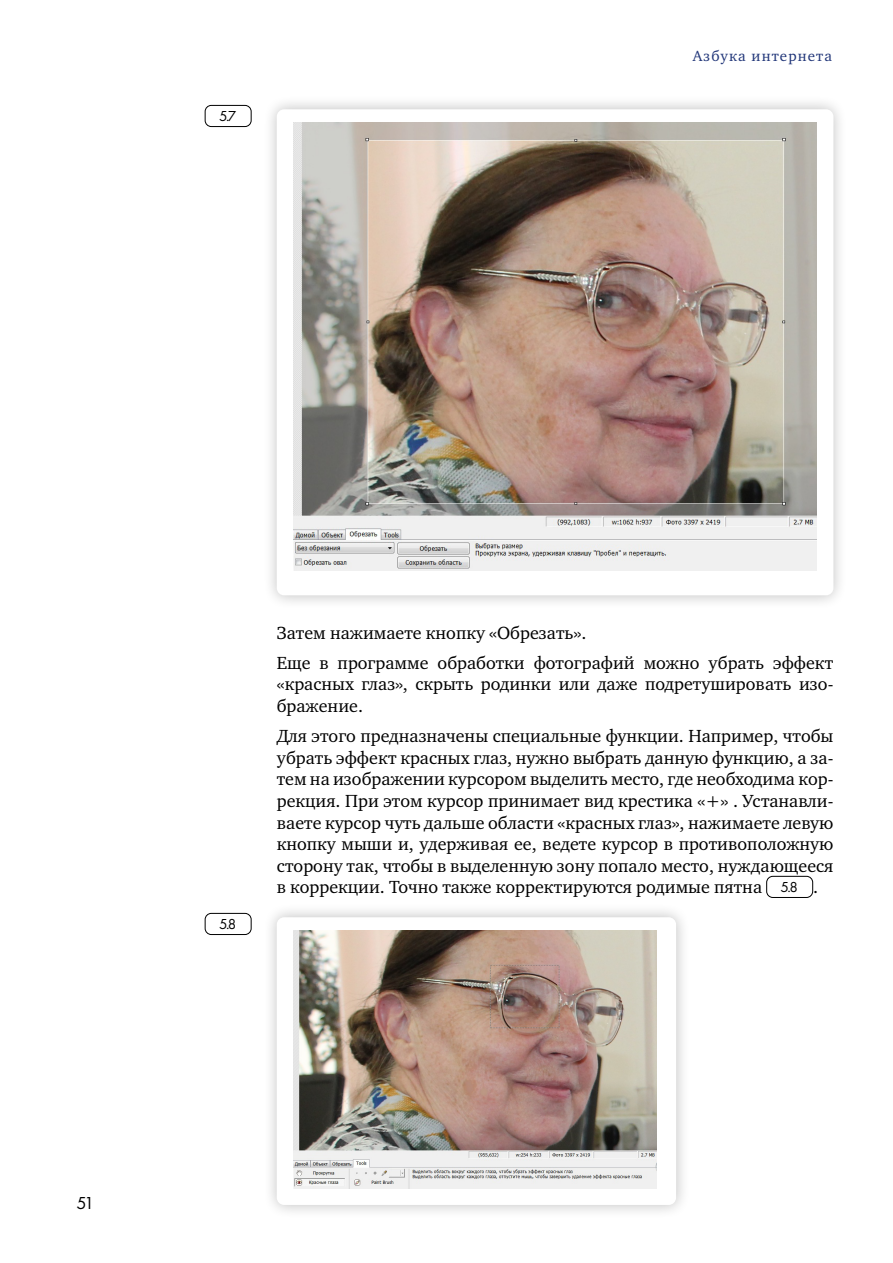
<style>
.page{position:relative;width:893px;height:1263px;background:#fff}
.page>*{position:absolute;margin:0;border:0;box-sizing:border-box;transform-origin:0 0}
.t1{font:18px/21.6px "Charter ITC";color:#000}
.t2{font:18px "Futura PT";color:#000}
.t3{font:15px "Charter ITC";letter-spacing:.075em;color:#213679}
.t4{font:15px "Futura PT";color:#000}
.s1{font-family:"Futura PT";font-size:15px}
</style>
<div class="page">
<div style="left:766px;top:876px;width:47px;height:22px;border:1px solid #000;border-radius:6px"></div>
<div style="left:205px;top:105px;width:47px;height:22px;border:1px solid #000;border-radius:6px"></div>
<div style="left:205px;top:913px;width:47px;height:22px;border:1px solid #000;border-radius:6px"></div>
<div style="left:263px;top:95px;width:585px;height:514px;background:#000;opacity:.25"></div>
<div style="left:277px;top:109px;width:556px;height:486px;background:#fff;border-radius:7px"></div>
<div style="left:263px;top:903px;width:427px;height:316px;background:#000;opacity:.25"></div>
<div style="left:277px;top:917px;width:399px;height:288px;background:#fff;border-radius:7px"></div>
<img style="left:294px;top:122px;width:522px;height:449px">
<img style="left:294px;top:930px;width:363px;height:258px">
<p class="t4" style="left:219px;top:108px;width:19px">5.7</p>
<p class="t3" style="left:693px;top:46px;width:141px">Азбука интернета</p>
<p class="t2" style="left:77px;top:1192px;width:19px">51</p>
<p class="t4" style="left:219px;top:915px;width:19px">5.8</p>
<p class="t1" style="left:277px;top:617px;width:558px;line-height:30.2px">Затем нажимаете кнопку «Обрезать».<br>Еще в программе обработки фотографий можно убрать эффект</p>
<p class="t1" style="left:277px;top:673px;width:558px">«красных глаз», скрыть родинки или даже подретушировать изо&shy;бражение.</p>
<p class="t1" style="left:277px;top:725px;width:558px;text-align:justify">Для этого предназначены специальные функции. Например, чтобы убрать эффект красных глаз, нужно выбрать данную функцию, а за&shy;тем на изображении курсором выделить место, где необходима кор&shy;рекция. При этом курсор принимает вид крестика «+» . Устанавли&shy;ваете курсор чуть дальше области «красных глаз», нажимаете левую кнопку мыши и, удерживая ее, ведете курсор в противоположную сторону так, чтобы в выделенную зону попало место, нуждающееся в коррекции. Точно также корректируются родимые пятна <span class="s1">5.8</span> .</p>
</div>
